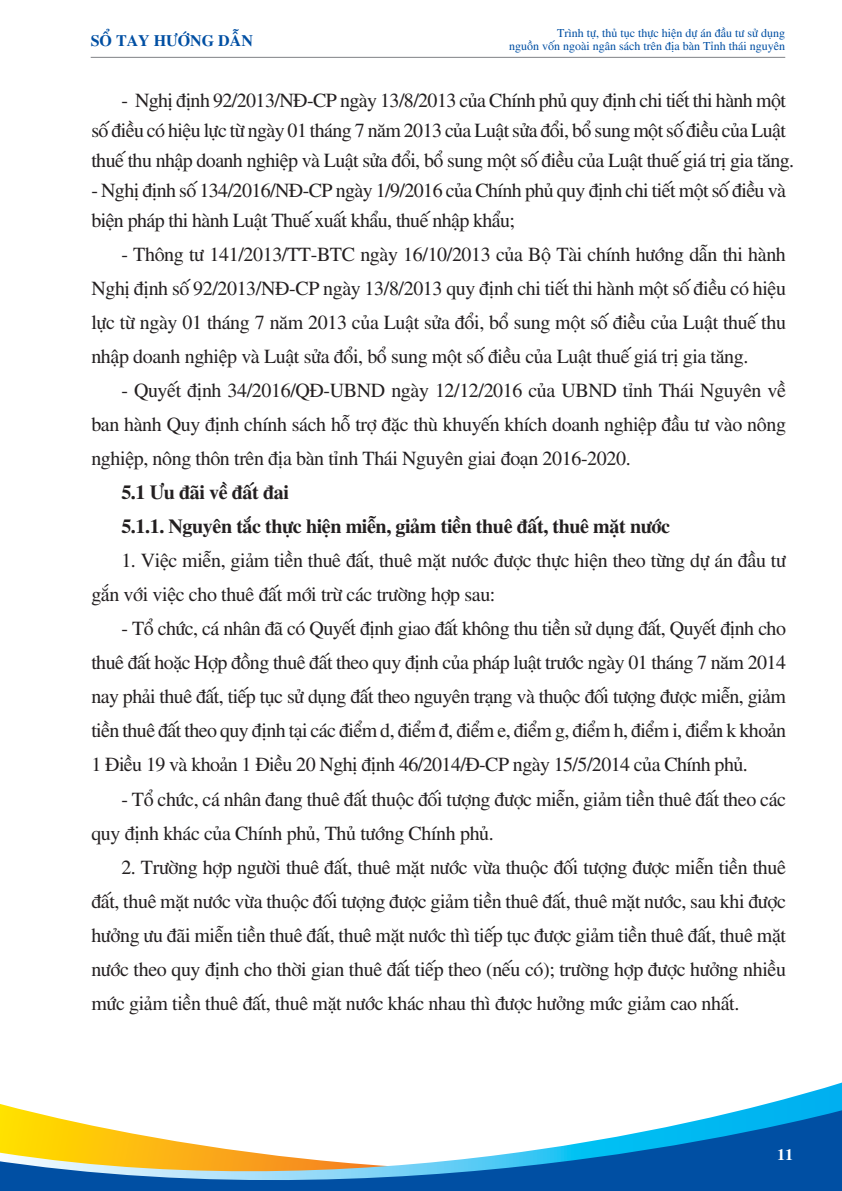
<style>
.page{position:relative;width:842px;height:1191px;background:#fff}
.page>*{position:absolute;margin:0;border:0;box-sizing:border-box;transform-origin:0 0}
.t1{font:20px/34px "UTM Times";letter-spacing:-.02em;color:#231f20}
.t2{font:700 20px/34px "UTM Times";letter-spacing:-.02em;color:#231f20}
.t3{font:700 16px "UTM Times";color:#004fa3}
.t4{font:700 16px "UTM Times";color:#fff}
.t5{font:12px/12.8px "UTM Times";color:#004fa3;text-align:right}
</style>
<div class="page">
<hr style="left:91px;top:57px;width:694px;height:1px;background:#808285">
<svg style="left:0;top:1082px;width:842px;height:23px"></svg>
<svg style="left:0;top:1105px;width:842px;height:86px"></svg>
<p class="t3" style="left:91px;top:28px;width:164px">SỔ TAY HƯỚNG DẪN</p>
<p class="t5" style="left:509px;top:26px;width:277px">Trình tự, thủ tục thực hiện dự án đầu tư sử dụng<br>nguồn vốn ngoài ngân sách trên địa bàn Tỉnh thái nguyên</p>
<p class="t1" style="left:91px;top:84px;width:704px;line-height:30px;text-indent:30px">- Nghị định 92/2013/NĐ-CP ngày 13/8/2013 của Chính phủ quy định chi tiết thi hành một số điều có hiệu lực từ ngày 01 tháng 7 năm 2013 của Luật sửa đổi, bổ sung một số điều của Luật thuế thu nhập doanh nghiệp và Luật sửa đổi, bổ sung một số điều của Luật thuế giá trị gia tăng.</p>
<p class="t1" style="left:91px;top:174px;width:696px;line-height:30px">- Nghị định số 134/2016/NĐ-CP ngày 1/9/2016 của Chính phủ quy định chi tiết một số điều và biện pháp thi hành Luật Thuế xuất khẩu, thuế nhập khẩu;</p>
<p class="t1" style="left:91px;top:236px;width:696px;text-align:justify;text-indent:30px">- Thông tư 141/2013/TT-BTC ngày 16/10/2013 của Bộ Tài chính hướng dẫn thi hành Nghị định số 92/2013/NĐ-CP ngày 13/8/2013 quy định chi tiết thi hành một số điều có hiệu lực từ ngày 01 tháng 7 năm 2013 của Luật sửa đổi, bổ sung một số điều của Luật thuế thu nhập doanh nghiệp và Luật sửa đổi, bổ sung một số điều của Luật thuế giá trị gia tăng.</p>
<p class="t1" style="left:91px;top:372px;width:696px;text-align:justify;text-indent:30px">- Quyết định 34/2016/QĐ-UBND ngày 12/12/2016 của UBND tỉnh Thái Nguyên về ban hành Quy định chính sách hỗ trợ đặc thù khuyến khích doanh nghiệp đầu tư vào nông nghiệp, nông thôn trên địa bàn tỉnh Thái Nguyên giai đoạn 2016-2020.</p>
<p class="t2" style="left:121px;top:473px;width:550px">5.1 Ưu đãi về đất đai<br>5.1.1. Nguyên tắc thực hiện miễn, giảm tiền thuê đất, thuê mặt nước</p>
<p class="t1" style="left:91px;top:542px;width:696px;text-indent:30px">1. Việc miễn, giảm tiền thuê đất, thuê mặt nước được thực hiện theo từng dự án đầu tư gắn với việc cho thuê đất mới trừ các trường hợp sau:</p>
<p class="t1" style="left:91px;top:610px;width:696px;text-align:justify;text-indent:30px">- Tổ chức, cá nhân đã có Quyết định giao đất không thu tiền sử dụng đất, Quyết định cho thuê đất hoặc Hợp đồng thuê đất theo quy định của pháp luật trước ngày 01 tháng 7 năm 2014 nay phải thuê đất, tiếp tục sử dụng đất theo nguyên trạng và thuộc đối tượng được miễn, giảm tiền thuê đất theo quy định tại các điểm d, điểm đ, điểm e, điểm g, điểm h, điểm i, điểm k khoản 1 Điều 19 và khoản 1 Điều 20 Nghị định 46/2014/Đ-CP ngày 15/5/2014 của Chính phủ.</p>
<p class="t1" style="left:91px;top:780px;width:696px;text-indent:30px">- Tổ chức, cá nhân đang thuê đất thuộc đối tượng được miễn, giảm tiền thuê đất theo các quy định khác của Chính phủ, Thủ tướng Chính phủ.</p>
<p class="t1" style="left:91px;top:848px;width:696px;text-align:justify;text-indent:30px">2. Trường hợp người thuê đất, thuê mặt nước vừa thuộc đối tượng được miễn tiền thuê đất, thuê mặt nước vừa thuộc đối tượng được giảm tiền thuê đất, thuê mặt nước, sau khi được hưởng ưu đãi miễn tiền thuê đất, thuê mặt nước thì tiếp tục được giảm tiền thuê đất, thuê mặt nước theo quy định cho thời gian thuê đất tiếp theo (nếu có); trường hợp được hưởng nhiều mức giảm tiền thuê đất, thuê mặt nước khác nhau thì được hưởng mức giảm cao nhất.</p>
<p class="t4" style="left:777px;top:1143px;width:17px">11</p>
</div>
